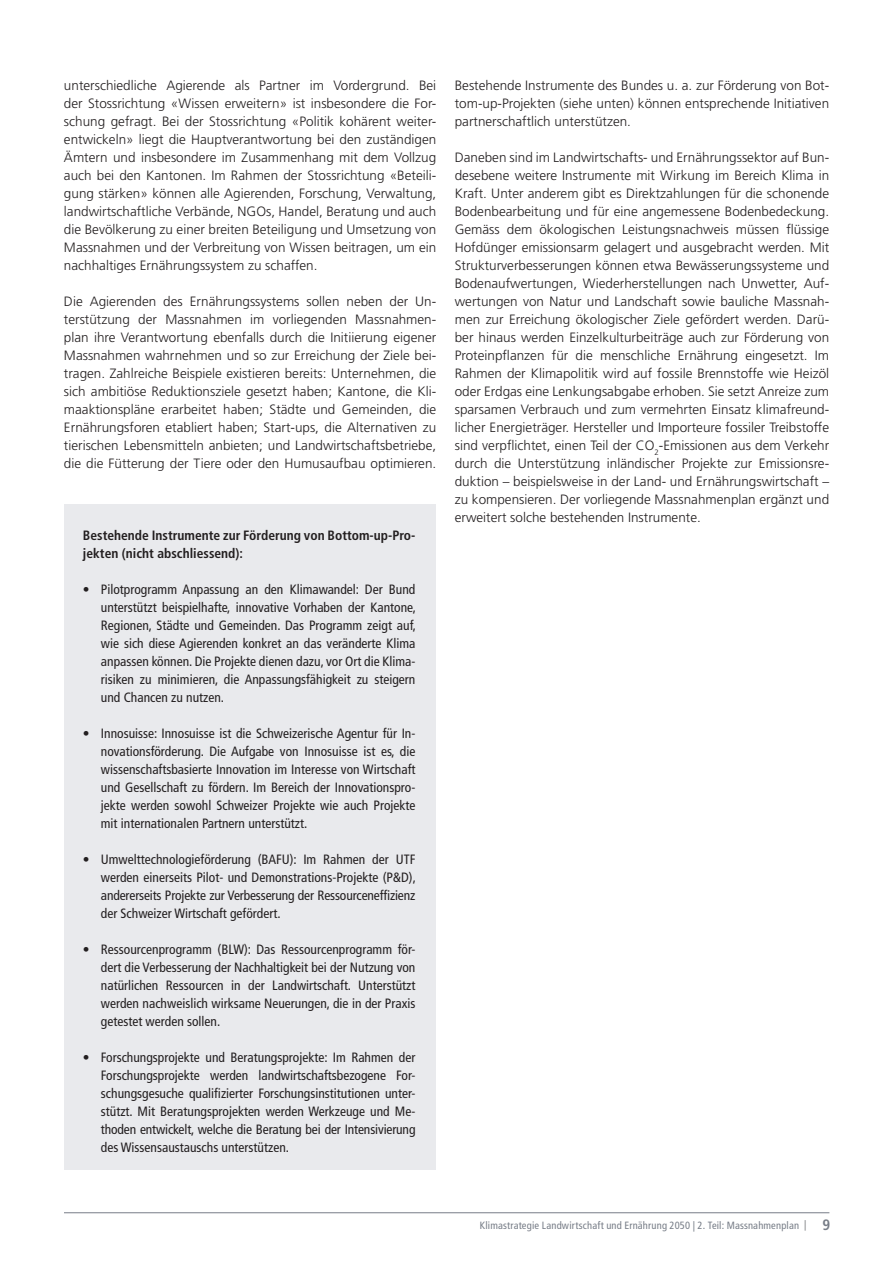
<style>
.page{position:relative;width:893px;height:1263px;background:#fff}
.page>*{position:absolute;margin:0;border:0;box-sizing:border-box;transform-origin:0 0}
.t1{font:300 13.5px/18px "Frutiger LT Std";color:#231f20;text-align:justify}
.t2{font:condensed 13.5px "Frutiger LT Std";color:#231f20}
.t3{font:700 condensed 13.5px/18px "Frutiger LT Std";color:#231f20}
.t4{font:condensed 10.5px "Frutiger LT Std";letter-spacing:.015em;color:#777d87}
.s1{color:#7c7e81}
.s2{font-weight:700;font-size:15px}
</style>
<div class="page">
<hr style="left:64px;top:1212px;width:765px;height:1px;background:#777d87">
<div style="left:64px;top:504px;width:371px;height:665px;background:#e9eaed"></div>
<p class="t1" style="left:64px;top:77px;width:374px">unterschiedliche Agierende als Partner im Vordergrund. Bei der Stossrichtung «Wissen erweitern» ist insbesondere die For&shy;schung gefragt. Bei der Stossrichtung «Politik kohärent weiter&shy;entwickeln» liegt die Hauptverantwortung bei den zuständigen Ämtern und insbesondere im Zusammenhang mit dem Vollzug auch bei den Kantonen. Im Rahmen der Stossrichtung «Beteili&shy;gung stärken» können alle Agierenden, Forschung, Verwaltung, landwirtschaftliche Verbände, NGOs, Handel, Beratung und auch die Bevölkerung zu einer breiten Beteiligung und Umsetzung von Massnahmen und der Verbreitung von Wissen beitragen, um ein nachhaltiges Ernährungssystem zu schaffen.</p>
<p class="t1" style="left:64px;top:293px;width:374px">Die Agierenden des Ernährungssystems sollen neben der Un&shy;terstützung der Massnahmen im vorliegenden Massnahmen&shy;plan ihre Verantwortung ebenfalls durch die Initiierung eigener Massnahmen wahrnehmen und so zur Erreichung der Ziele bei&shy;tragen. Zahlreiche Beispiele existieren bereits: Unternehmen, die sich ambitiöse Reduktionsziele gesetzt haben; Kantone, die Kli&shy;maaktionspläne erarbeitet haben; Städte und Gemeinden, die Ernährungsforen etabliert haben; Start-ups, die Alternativen zu tierischen Lebensmitteln anbieten; und Landwirtschaftsbetriebe, die die Fütterung der Tiere oder den Humusaufbau optimieren.</p>
<p class="t3" style="left:83px;top:526px;width:334px">Bestehende Instrumente zur Förderung von Bottom-up-Pro&shy;jekten (nicht abschliessend):</p>
<p class="t2" style="left:83px;top:581px;width:334px">• Pilotprogramm Anpassung an den Klimawandel: Der Bund</p>
<p class="t2" style="left:101px;top:599px;width:317px">unterstützt beispielhafte, innovative Vorhaben der Kantone,</p>
<p class="t2" style="left:101px;top:617px;width:317px">Regionen, Städte und Gemeinden. Das Programm zeigt auf,</p>
<p class="t2" style="left:101px;top:635px;width:316px">wie sich diese Agierenden konkret an das veränderte Klima</p>
<p class="t2" style="left:101px;top:653px;width:316px">anpassen können. Die Projekte dienen dazu, vor Ort die Klima-</p>
<p class="t2" style="left:101px;top:671px;width:316px">risiken zu minimieren, die Anpassungsfähigkeit zu steigern</p>
<p class="t2" style="left:101px;top:689px;width:125px">und Chancen zu nutzen.</p>
<p class="t2" style="left:83px;top:725px;width:334px">• Innosuisse: Innosuisse ist die Schweizerische Agentur für In-</p>
<p class="t2" style="left:101px;top:743px;width:316px">novationsförderung. Die Aufgabe von Innosuisse ist es, die</p>
<p class="t2" style="left:101px;top:761px;width:316px">wissenschaftsbasierte Innovation im Interesse von Wirtschaft</p>
<p class="t2" style="left:101px;top:779px;width:316px">und Gesellschaft zu fördern. Im Bereich der Innovationspro-</p>
<p class="t2" style="left:101px;top:797px;width:316px">jekte werden sowohl Schweizer Projekte wie auch Projekte</p>
<p class="t2" style="left:101px;top:815px;width:208px">mit internationalen Partnern unterstützt.</p>
<p class="t2" style="left:83px;top:851px;width:334px">• Umwelttechnologieförderung (BAFU): Im Rahmen der UTF</p>
<p class="t2" style="left:101px;top:869px;width:317px">werden einerseits Pilot- und Demonstrations-Projekte (P&amp;D),</p>
<p class="t2" style="left:101px;top:887px;width:316px">andererseits Projekte zur Verbesserung der Ressourceneffizienz</p>
<p class="t2" style="left:101px;top:905px;width:181px">der Schweizer Wirtschaft gefördert.</p>
<p class="t2" style="left:83px;top:941px;width:334px">• Ressourcenprogramm (BLW): Das Ressourcenprogramm för-</p>
<p class="t2" style="left:101px;top:959px;width:316px">dert die Verbesserung der Nachhaltigkeit bei der Nutzung von</p>
<p class="t2" style="left:101px;top:977px;width:316px">natürlichen Ressourcen in der Landwirtschaft. Unterstützt</p>
<p class="t2" style="left:101px;top:995px;width:316px">werden nachweislich wirksame Neuerungen, die in der Praxis</p>
<p class="t2" style="left:101px;top:1013px;width:121px">getestet werden sollen.</p>
<p class="t2" style="left:83px;top:1049px;width:334px">• Forschungsprojekte und Beratungsprojekte: Im Rahmen der</p>
<p class="t2" style="left:101px;top:1067px;width:316px">Forschungsprojekte werden landwirtschaftsbezogene For-</p>
<p class="t2" style="left:101px;top:1085px;width:316px">schungsgesuche qualifizierter Forschungsinstitutionen unter-</p>
<p class="t2" style="left:101px;top:1103px;width:316px">stützt. Mit Beratungsprojekten werden Werkzeuge und Me-</p>
<p class="t2" style="left:101px;top:1121px;width:316px">thoden entwickelt, welche die Beratung bei der Intensivierung</p>
<p class="t2" style="left:101px;top:1139px;width:190px">des Wissensaustauschs unterstützen.</p>
<p class="t1" style="left:455px;top:77px;width:376px">Bestehende Instrumente des Bundes u. a. zur Förderung von Bot&shy;tom-up-Projekten (siehe unten) können entsprechende Initiativen partnerschaftlich unterstützen.</p>
<p class="t1" style="left:455px;top:149px;width:376px">Daneben sind im Landwirtschafts- und Ernährungssektor auf Bun&shy;desebene weitere Instrumente mit Wirkung im Bereich Klima in Kraft. Unter anderem gibt es Direktzahlungen für die schonende Bodenbearbeitung und für eine angemessene Bodenbedeckung.<br>Gemäss dem ökologischen Leistungsnachweis müssen flüssige Hofdünger emissionsarm gelagert und ausgebracht werden. Mit Strukturverbesserungen können etwa Bewässerungssysteme und Bodenaufwertungen, Wiederherstellungen nach Unwetter, Auf&shy;wertungen von Natur und Landschaft sowie bauliche Massnah&shy;men zur Erreichung ökologischer Ziele gefördert werden. Darü&shy;ber hinaus werden Einzelkulturbeiträge auch zur Förderung von Proteinpflanzen für die menschliche Ernährung eingesetzt. Im Rahmen der Klimapolitik wird auf fossile Brennstoffe wie Heizöl oder Erdgas eine Lenkungsabgabe erhoben. Sie setzt Anreize zum sparsamen Verbrauch und zum vermehrten Einsatz klimafreund&shy;licher Energieträger. Hersteller und Importeure fossiler Treibstoffe sind verpflichtet, einen Teil der CO<sub>2</sub>-Emissionen aus dem Verkehr durch die Unterstützung inländischer Projekte zur Emissionsre&shy;duktion – beispielsweise in der Land- und Ernährungswirtschaft – zu kompensieren. Der vorliegende Massnahmenplan ergänzt und erweitert solche bestehenden Instrumente.</p>
<p class="t4" style="left:480px;top:1219px;width:352px">Klimastrategie Landwirtschaft und Ernährung 2050 | 2. Teil: Massnahmenplan <span class="s1">|</span> <span class="s2">9</span></p>
</div>
